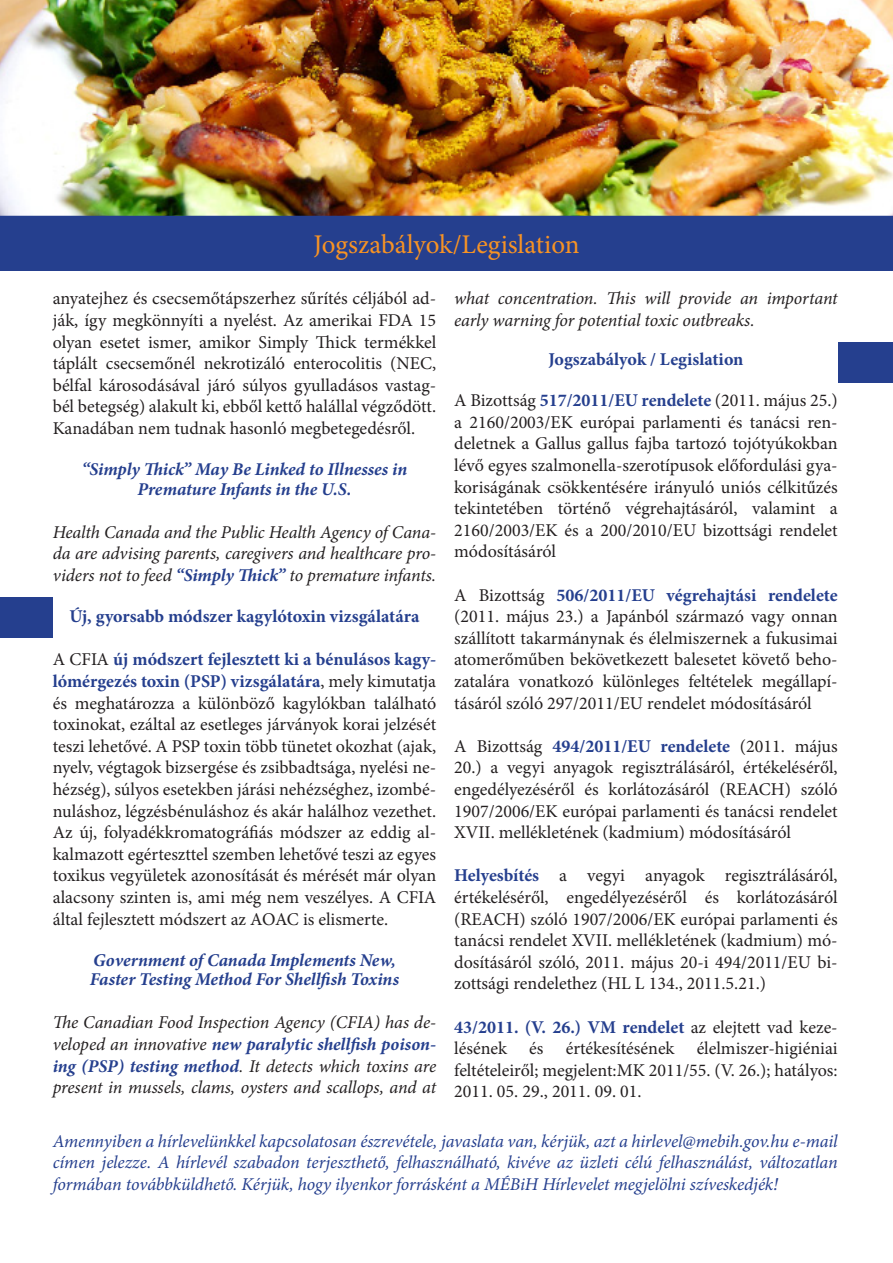
<style>
.page{position:relative;width:893px;height:1263px;background:#fff}
.page>*{position:absolute;margin:0;border:0;box-sizing:border-box;transform-origin:0 0}
.t1{font:27px "Minion Pro";color:#f79324}
.t2{font:18px/21.6px "Minion Pro";color:#231f20;text-align:justify}
.t3{font:italic 18px/21.6px "Minion Pro";letter-spacing:-.01em;color:#231f20;text-align:justify}
.t4{font:italic 18px/21.6px "Minion Pro";letter-spacing:-.005em;color:#253f8e;text-align:justify}
.t5{font:italic 700 18px "Minion Pro";letter-spacing:-.005em;color:#253f8e}
.t6{font:700 18px "Minion Pro";color:#253f8e}
.s1{font-weight:700;color:#253f8e}
</style>
<div class="page">
<img style="left:0;top:0;width:893px;height:216px">
<div style="left:0;top:216px;width:893px;height:54px;background:#253f8e"></div>
<div style="left:0;top:597px;width:53px;height:41px;background:#253f8e"></div>
<div style="left:838px;top:342px;width:54px;height:41px;background:#253f8e"></div>
<p class="t1" style="left:313px;top:226px;width:268px">Jogszabályok/Legislation</p>
<p class="t2" style="left:53px;top:288px;width:385px">anyatejhez és csecsemőtápszerhez sűrítés céljából ad&shy;ják, így megkönnyíti a nyelést. Az amerikai FDA 15 olyan esetet ismer, amikor Simply Thick termékkel táplált csecsemőnél nekrotizáló enterocolitis (NEC, bélfal károsodásával járó súlyos gyulladásos vastag&shy;bél betegség) alakult ki, ebből kettő halállal végződött.<br>Kanadában nem tudnak hasonló megbetegedésről.</p>
<p class="t5" style="left:82px;top:456px;width:327px">“Simply Thick” May Be Linked to Illnesses in</p>
<p class="t5" style="left:137px;top:476px;width:216px">Premature Infants in the U.S.</p>
<p class="t3" style="left:53px;top:521px;width:385px">Health Canada and the Public Health Agency of Cana&shy;da are advising parents, caregivers and healthcare pro&shy;viders not to feed <span class="s1">“Simply Thick”</span> to premature infants.</p>
<p class="t6" style="left:69px;top:604px;width:351px">Új, gyorsabb módszer kagylótoxin vizsgálatára</p>
<p class="t2" style="left:53px;top:649px;width:385px">A CFIA <span class="s1">új módszert fejlesztett ki a bénulásos kagy&shy;lómérgezés toxin (PSP) vizsgálatára</span>, mely kimutatja és meghatározza a különböző kagylókban található toxinokat, ezáltal az esetleges járványok korai jelzését teszi lehetővé. A PSP toxin több tünetet okozhat (ajak, nyelv, végtagok bizsergése és zsibbadtsága, nyelési ne&shy;hézség), súlyos esetekben járási nehézséghez, izombé&shy;nuláshoz, légzésbénuláshoz és akár halálhoz vezethet.<br>Az új, folyadékkromatográfiás módszer az eddig al&shy;kalmazott egérteszttel szemben lehetővé teszi az egyes toxikus vegyületek azonosítását és mérését már olyan alacsony szinten is, ami még nem veszélyes. A CFIA által fejlesztett módszert az AOAC is elismerte.</p>
<p class="t5" style="left:93px;top:947px;width:304px">Government of Canada Implements New,</p>
<p class="t5" style="left:90px;top:966px;width:311px">Faster Testing Method For Shellfish Toxins</p>
<p class="t3" style="left:53px;top:1012px;width:385px">The Canadian Food Inspection Agency (CFIA) has de&shy;veloped an innovative <span class="s1">new paralytic shellfish poison&shy;ing (PSP) testing method</span>. It detects which toxins are present in mussels, clams, oysters and scallops, and at</p>
<p class="t3" style="left:454px;top:288px;width:385px">what concentration. This will provide an important early warning for potential toxic outbreaks.</p>
<p class="t6" style="left:548px;top:347px;width:197px">Jogszabályok / Legislation</p>
<p class="t2" style="left:454px;top:390px;width:385px">A Bizottság <span class="s1">517/2011/EU rendelete</span> (2011. május 25.) a 2160/2003/EK európai parlamenti és tanácsi ren&shy;deletnek a Gallus gallus fajba tartozó tojótyúkokban lévő egyes szalmonella-szerotípusok előfordulási gya&shy;koriságának csökkentésére irányuló uniós célkitűzés tekintetében történő végrehajtásáról, valamint a 2160/2003/EK és a 200/2010/EU bizottsági rendelet módosításáról</p>
<p class="t2" style="left:454px;top:584px;width:385px">A Bizottság <span class="s1">506/2011/EU végrehajtási rendelete </span>(2011. május 23.) a Japánból származó vagy onnan szállított takarmánynak és élelmiszernek a fukusimai atomerőműben bekövetkezett balesetet követő beho&shy;zatalára vonatkozó különleges feltételek megállapí&shy;tásáról szóló 297/2011/EU rendelet módosításáról</p>
<p class="t2" style="left:454px;top:735px;width:385px">A Bizottság <span class="s1">494/2011/EU rendelete</span> (2011. május 20.) a vegyi anyagok regisztrálásáról, értékeléséről, engedélyezéséről és korlátozásáról (REACH) szóló 1907/2006/EK európai parlamenti és tanácsi rendelet XVII. mellékletének (kadmium) módosításáról</p>
<p class="t2" style="left:454px;top:865px;width:385px"><span class="s1">Helyesbítés</span> a vegyi anyagok regisztrálásáról, értékeléséről, engedélyezéséről és korlátozásáról (REACH) szóló 1907/2006/EK európai parlamenti és tanácsi rendelet XVII. mellékletének (kadmium) mó&shy;dosításáról szóló, 2011. május 20-i 494/2011/EU bi&shy;zottsági rendelethez (HL L 134., 2011.5.21.)</p>
<p class="t2" style="left:454px;top:1016px;width:385px"><span class="s1">43/2011. (V. 26.) VM rendelet</span> az elejtett vad keze&shy;lésének és értékesítésének élelmiszer-higiéniai feltételeiről; megjelent:MK 2011/55. (V. 26.); hatályos:</p>
<p class="t2" style="left:454px;top:1081px;width:189px">2011. 05. 29., 2011. 09. 01.</p>
<p class="t4" style="left:53px;top:1130px;width:786px">Amennyiben a hírlevelünkkel kapcsolatosan észrevétele, javaslata van, kérjük, azt a hirlevel@mebih.gov.hu e-mail címen jelezze. A hírlevél szabadon terjeszthető, felhasználható, kivéve az üzleti célú felhasználást, változatlan formában továbbküldhető. Kérjük, hogy ilyenkor forrásként a MÉBiH Hírlevelet megjelölni szíveskedjék!</p>
</div>
